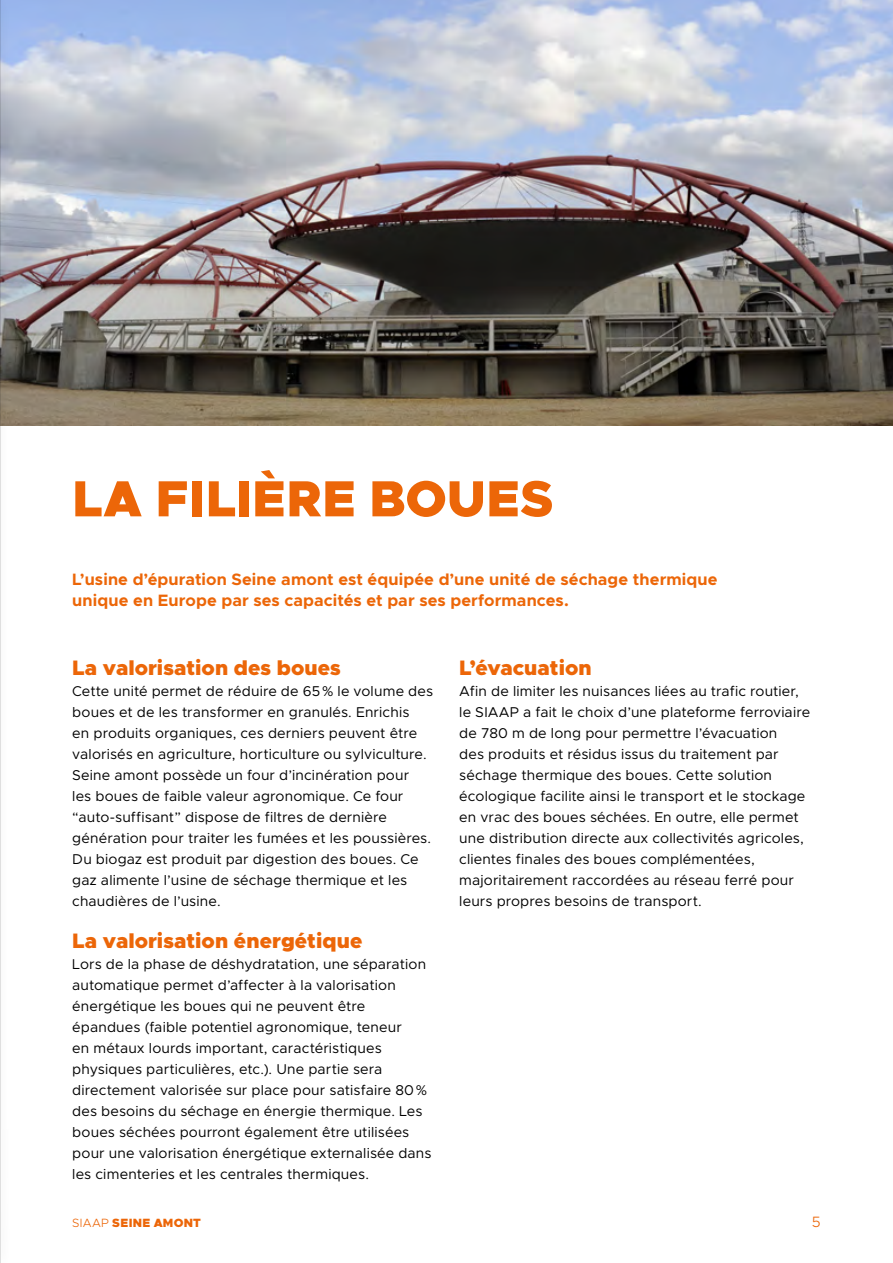
<style>
.page{position:relative;width:893px;height:1263px;background:#fff}
.page>*{position:absolute;margin:0;border:0;box-sizing:border-box;transform-origin:0 0}
.t1{font:900 51px "Metropolis";letter-spacing:.01em;color:#ec6608}
.t2{font:900 21px "Metropolis";letter-spacing:.005em;color:#ec6608}
.t3{font:700 16.5px/21px "Metropolis";letter-spacing:.005em;color:#ec6608}
.t4{font:300 15px "Metropolis";color:#ec6608}
.t5{font:14.25px/21px "Metropolis";letter-spacing:.01em;color:#000}
.t6{font:900 12px "Metropolis";letter-spacing:.025em;color:#ec6608}
.s1{font-weight:300}
</style>
<div class="page">
<img style="left:10px;top:0;width:883px;height:425px">
<div style="left:0;top:0;width:10px;height:1263px;background:#000;opacity:.3"></div>
<hr style="left:0;top:0;width:1px;height:1263px;background:#c6c6c6">
<h1 class="t1" style="left:72px;top:466px;width:483px">LA FILIÈRE BOUES</h1>
<p class="t3" style="left:72px;top:569px;width:647px">L’usine d’épuration Seine amont est équipée d’une unité de séchage thermique unique en Europe par ses capacités et par ses performances.</p>
<h2 class="t2" style="left:72px;top:655px;width:270px">La valorisation des boues</h2>
<p class="t5" style="left:72px;top:681px;width:362px">Cette unité permet de réduire de 65% le volume des boues et de les transformer en granulés. Enrichis<br>en produits organiques, ces derniers peuvent être valorisés en agriculture, horticulture ou sylviculture.<br>Seine amont possède un four d’incinération pour<br>les boues de faible valeur agronomique. Ce four “auto-suffisant” dispose de filtres de dernière génération pour traiter les fumées et les poussières.<br>Du biogaz est produit par digestion des boues. Ce gaz alimente l’usine de séchage thermique et les chaudières de l’usine.</p>
<h2 class="t2" style="left:72px;top:928px;width:292px">La valorisation énergétique</h2>
<p class="t5" style="left:72px;top:954px;width:361px">Lors de la phase de déshydratation, une séparation automatique permet d’affecter à la valorisation énergétique les boues qui ne peuvent être épandues (faible potentiel agronomique, teneur<br>en métaux lourds important, caractéristiques physiques particulières, etc.). Une partie sera directement valorisée sur place pour satisfaire 80% des besoins du séchage en énergie thermique. Les boues séchées pourront également être utilisées pour une valorisation énergétique externalisée dans les cimenteries et les centrales thermiques.</p>
<h2 class="t2" style="left:459px;top:655px;width:134px">L’évacuation</h2>
<p class="t5" style="left:459px;top:681px;width:352px">Afin de limiter les nuisances liées au trafic routier, le SIAAP a fait le choix d’une plateforme ferroviaire de 780 m de long pour permettre l’évacuation<br>des produits et résidus issus du traitement par séchage thermique des boues. Cette solution écologique facilite ainsi le transport et le stockage en vrac des boues séchées. En outre, elle permet une distribution directe aux collectivités agricoles, clientes finales des boues complémentées, majoritairement raccordées au réseau ferré pour leurs propres besoins de transport.</p>
<p class="t6" style="left:72px;top:1215px;width:130px"><span class="s1">SIAAP</span> SEINE AMONT</p>
<p class="t4" style="left:812px;top:1212px;width:10px">5</p>
</div>
